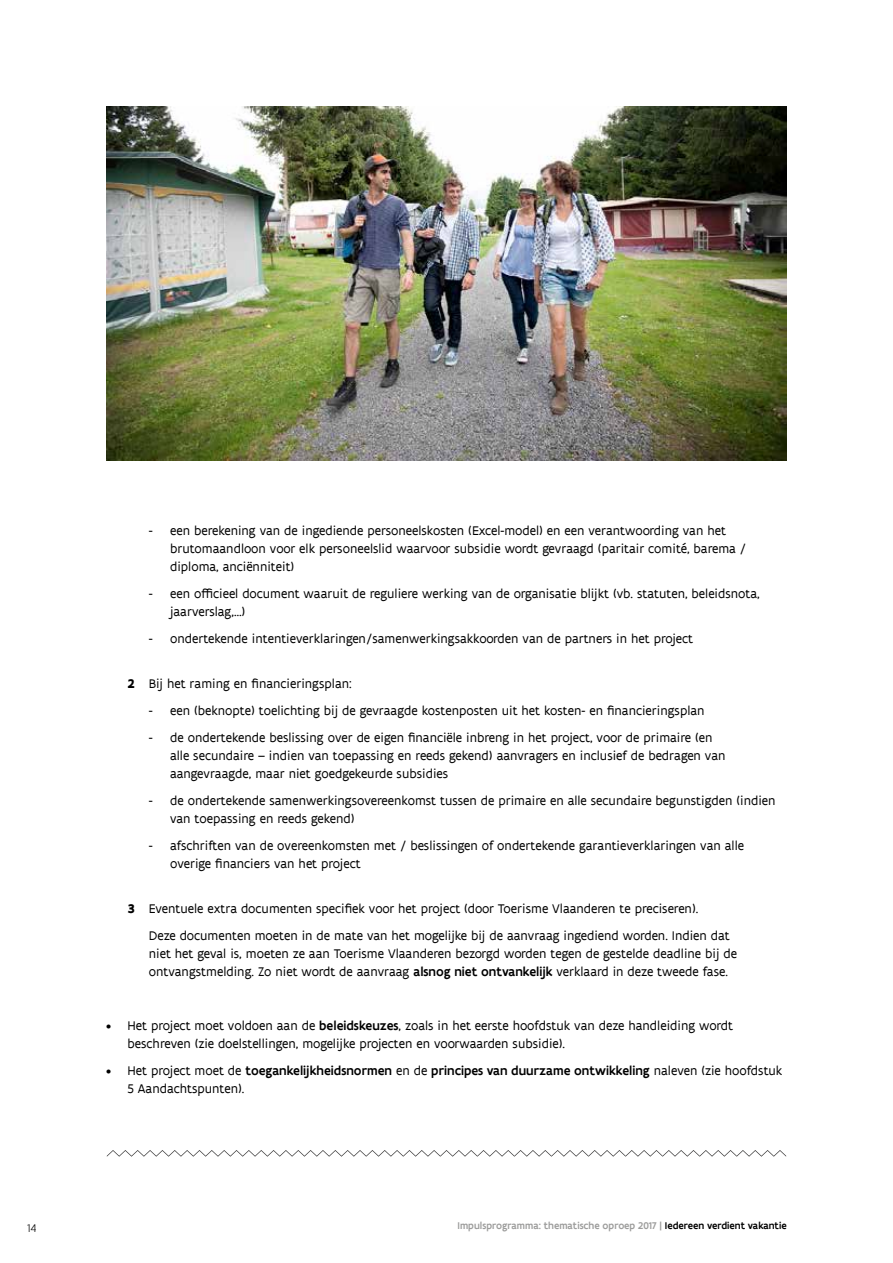
<style>
.page{position:relative;width:893px;height:1263px;background:#fff}
.page>*{position:absolute;margin:0;border:0;box-sizing:border-box;transform-origin:0 0}
.Body-opsomming-lette{font:13.5px/18px "Flanders Art Sans";color:#000}
.t1{font:300 12px "Flanders Art Sans";color:#000}
.t2{font:500 10.5px "Flanders Art Sans";color:#9d9d9c}
.s1{font-weight:700}
.s2{font-weight:500}
.s3{color:#000}
</style>
<div class="page">
<img style="left:106px;top:106px;width:681px;height:354px">
<svg style="left:107px;top:1150px;width:679px;height:7px"></svg>
<p class="Body-opsomming-lette" style="left:170px;top:522px;width:578px;text-indent:-21px">- een berekening van de ingediende personeelskosten (Excel-model) en een verantwoording van het brutomaandloon voor elk personeelslid waarvoor subsidie wordt gevraagd (paritair comité, barema / diploma, anciënniteit)</p>
<p class="Body-opsomming-lette" style="left:170px;top:585px;width:591px;text-indent:-21px">- een officieel document waaruit de reguliere werking van de organisatie blijkt (vb. statuten, beleidsnota, jaarverslag,…)</p>
<p class="Body-opsomming-lette" style="left:149px;top:630px;width:546px">- ondertekende intentieverklaringen/samenwerkingsakkoorden van de partners in het project</p>
<p class="Body-opsomming-lette" style="left:128px;top:675px;width:226px"><span class="s1">2</span> Bij het raming en financieringsplan:</p>
<p class="Body-opsomming-lette" style="left:149px;top:702px;width:557px">- een (beknopte) toelichting bij de gevraagde kostenposten uit het kosten- en financieringsplan</p>
<p class="Body-opsomming-lette" style="left:170px;top:729px;width:557px;text-indent:-21px">- de ondertekende beslissing over de eigen financiële inbreng in het project, voor de primaire (en alle secundaire – indien van toepassing en reeds gekend) aanvragers en inclusief de bedragen van aangevraagde, maar niet goedgekeurde subsidies</p>
<p class="Body-opsomming-lette" style="left:170px;top:792px;width:607px;text-indent:-21px">- de ondertekende samenwerkingsovereenkomst tussen de primaire en alle secundaire begunstigden (indien van toepassing en reeds gekend)</p>
<p class="Body-opsomming-lette" style="left:170px;top:837px;width:575px;text-indent:-21px">- afschriften van de overeenkomsten met / beslissingen of ondertekende garantieverklaringen van alle overige financiers van het project</p>
<p class="Body-opsomming-lette" style="left:128px;top:900px;width:572px"><span class="s1">3</span> Eventuele extra documenten specifiek voor het project (door Toerisme Vlaanderen te preciseren).</p>
<p class="Body-opsomming-lette" style="left:149px;top:927px;width:590px">Deze documenten moeten in de mate van het mogelijke bij de aanvraag ingediend worden. Indien dat niet het geval is, moeten ze aan Toerisme Vlaanderen bezorgd worden tegen de gestelde deadline bij de ontvangstmelding. Zo niet wordt de aanvraag <span class="s2">alsnog niet ontvankelijk</span> verklaard in deze tweede fase.</p>
<p class="Body-opsomming-lette" style="left:128px;top:1017px;width:607px;text-indent:-21px">• Het project moet voldoen aan de <span class="s2">beleidskeuzes</span>, zoals in het eerste hoofdstuk van deze handleiding wordt beschreven (zie doelstellingen, mogelijke projecten en voorwaarden subsidie).</p>
<p class="Body-opsomming-lette" style="left:128px;top:1062px;width:656px;text-indent:-21px">• Het project moet de <span class="s2">toegankelijkheidsnormen</span> en de <span class="s2">principes van duurzame ontwikkeling</span> naleven (zie hoofdstuk<br>5 Aandachtspunten).</p>
<p class="t1" style="left:27px;top:1221px;width:11px">14</p>
<p class="t2" style="left:457px;top:1219px;width:331px">Impulsprogramma: thematische oproep 2017 | <span class="s3">Iedereen verdient vakantie</span></p>
</div>
